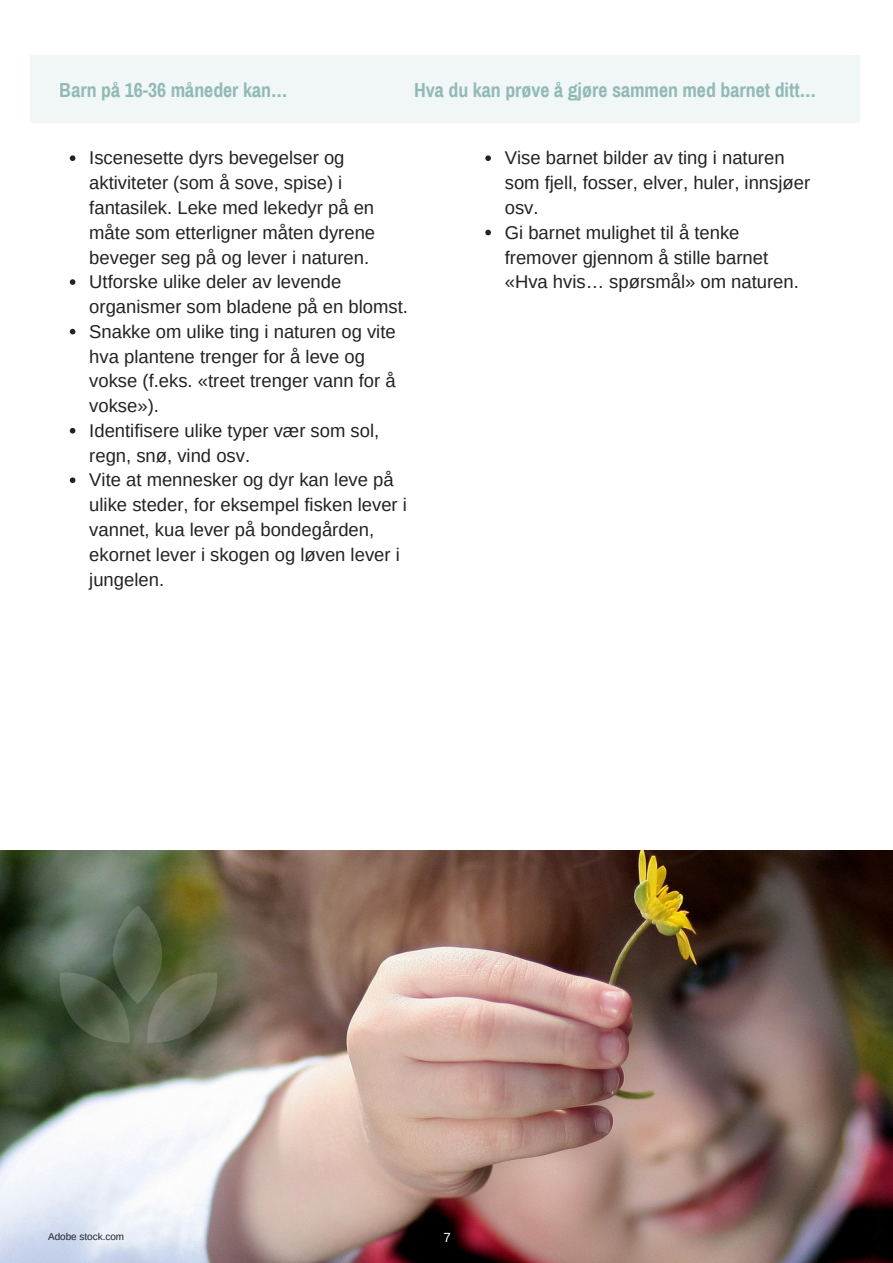
<style>
.page{position:relative;width:893px;height:1263px;background:#fff}
.page>*{position:absolute;margin:0;border:0;box-sizing:border-box;transform-origin:0 0}
.t1{font:700 19.8px "Archivo Narrow";color:#1a6f67}
.t2{font:18.45px/24.8px "Arimo";color:#222}
.t3{font:13.2px "Arimo";color:#fdfffc}
.t4{font:9.9px "Arimo";color:#222}
</style>
<div class="page">
<img style="left:0;top:850px;width:893px;height:413px">
<svg style="left:70px;top:155px;width:5px;height:6px"></svg>
<svg style="left:70px;top:279px;width:5px;height:6px"></svg>
<svg style="left:70px;top:329px;width:5px;height:5px"></svg>
<svg style="left:70px;top:428px;width:5px;height:5px"></svg>
<svg style="left:70px;top:477px;width:5px;height:6px"></svg>
<svg style="left:485px;top:155px;width:6px;height:6px"></svg>
<svg style="left:485px;top:230px;width:6px;height:5px"></svg>
<div style="left:30px;top:55px;width:830px;height:68px;background:#f1f6f6"></div>
<svg style="left:60px;top:905px;width:157px;height:138px;background:#5c684d"></svg>
<p class="t1" style="left:60px;top:79px;width:229px">Barn på 16-36 måneder kan…</p>
<p class="t1" style="left:414px;top:79px;width:404px">Hva du kan prøve å gjøre sammen med barnet ditt…</p>
<p class="t2" style="left:89px;top:146px;width:320px">Iscenesette dyrs bevegelser og aktiviteter (som å sove, spise) i fantasilek. Leke med lekedyr på en måte som etterligner måten dyrene beveger seg på og lever i naturen.<br>Utforske ulike deler av levende organismer som bladene på en blomst.<br>Snakke om ulike ting i naturen og vite hva plantene trenger for å leve og vokse (f.eks. «treet trenger vann for å vokse»).<br>Identifisere ulike typer vær som sol, regn, snø, vind osv.<br>Vite at mennesker og dyr kan leve på ulike steder, for eksempel fisken lever i vannet, kua lever på bondegården, ekornet lever i skogen og løven lever i jungelen.</p>
<p class="t2" style="left:505px;top:146px;width:307px">Vise barnet bilder av ting i naturen som fjell, fosser, elver, huler, innsjøer osv.<br>Gi barnet mulighet til å tenke fremover gjennom å stille barnet «Hva hvis… spørsmål» om naturen.</p>
<p class="t4" style="left:48px;top:1231px;width:78px">Adobe stock.com</p>
<p class="t3" style="left:443px;top:1230px;width:9px">7</p>
</div>
